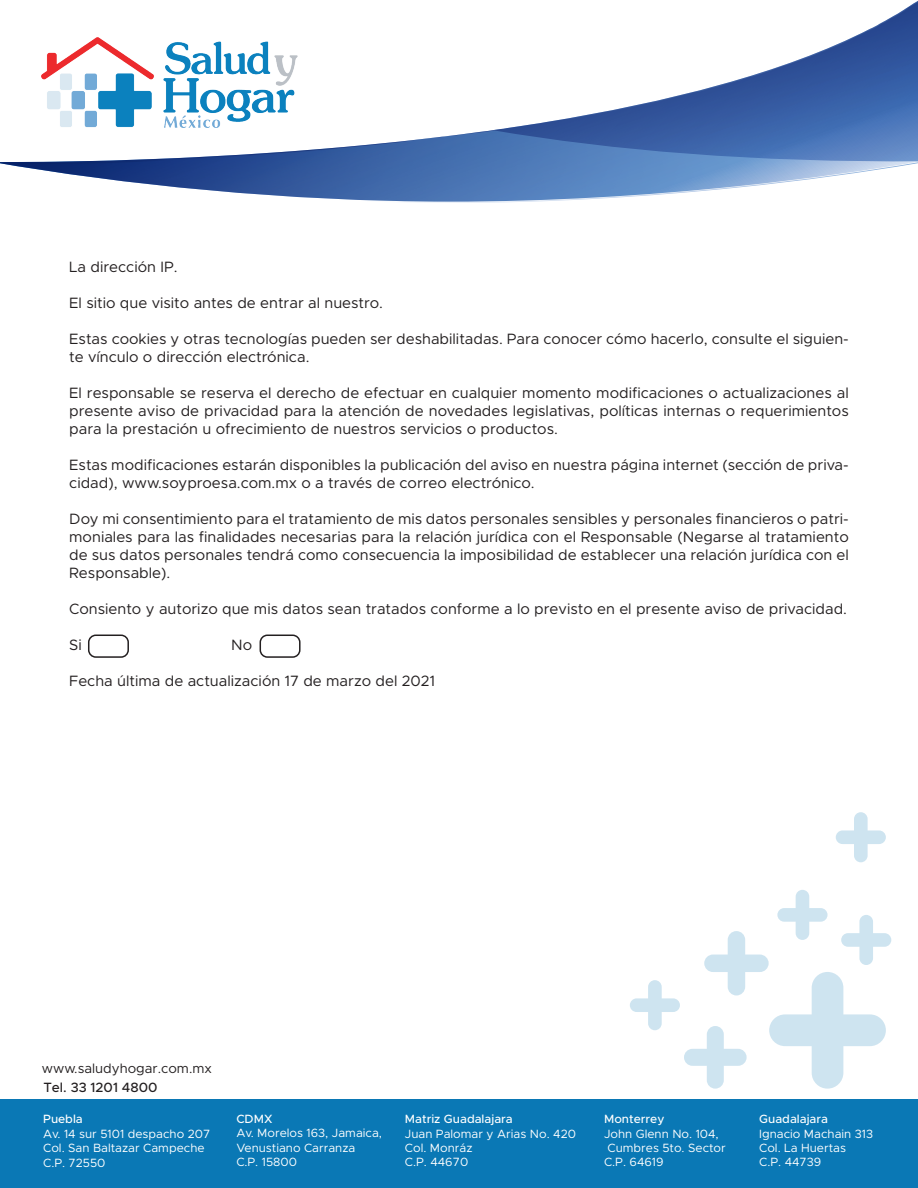
<style>
.page{position:relative;width:918px;height:1188px;background:#fff}
.page>*{position:absolute;margin:0;border:0;box-sizing:border-box;transform-origin:0 0}
.t1{font:15px/18px "Metropolis";color:#231f20}
.t2{font:13.5px "Metropolis";color:#231f20}
.t3{font:500 13.5px "Metropolis";color:#231f20}
.t4{font:12px/14.4px "Metropolis";color:#fff}
.t5{font:500 12px "Metropolis";color:#fff}
</style>
<div class="page">
<svg style="left:836px;top:812px;width:50px;height:50px"></svg>
<svg style="left:630px;top:890px;width:261px;height:199px"></svg>
<div style="left:0;top:1099px;width:918px;height:89px;background:#0a78b5"></div>
<svg style="left:0;top:1px;width:918px;height:201px"></svg>
<img style="left:42px;top:37px;width:256px;height:91px">
<div style="left:88px;top:635px;width:41px;height:23px;border:2px solid #231f20;border-radius:7px"></div>
<div style="left:260px;top:635px;width:41px;height:23px;border:2px solid #231f20;border-radius:7px"></div>
<p class="t1" style="left:69px;top:258px;width:110px">La dirección IP.</p>
<p class="t1" style="left:69px;top:294px;width:315px">El sitio que visito antes de entrar al nuestro.</p>
<p class="t1" style="left:69px;top:330px;width:781px">Estas cookies y otras tecnologías pueden ser deshabilitadas. Para conocer cómo hacerlo, consulte el siguien&shy;te vínculo o dirección electrónica.</p>
<p class="t1" style="left:69px;top:384px;width:781px;text-align:justify">El responsable se reserva el derecho de efectuar en cualquier momento modificaciones o actualizaciones al presente aviso de privacidad para la atención de novedades legislativas, políticas internas o requerimientos para la prestación u ofrecimiento de nuestros servicios o productos.</p>
<p class="t1" style="left:69px;top:456px;width:781px">Estas modificaciones estarán disponibles la publicación del aviso en nuestra página internet (sección de priva&shy;cidad), www.soyproesa.com.mx o a través de correo electrónico.</p>
<p class="t1" style="left:69px;top:510px;width:781px;text-align:justify">Doy mi consentimiento para el tratamiento de mis datos personales sensibles y personales financieros o patri&shy;moniales para las finalidades necesarias para la relación jurídica con el Responsable (Negarse al tratamiento de sus datos personales tendrá como consecuencia la imposibilidad de establecer una relación jurídica con el Responsable).</p>
<p class="t1" style="left:69px;top:600px;width:779px">Consiento y autorizo que mis datos sean tratados conforme a lo previsto en el presente aviso de privacidad.</p>
<p class="t1" style="left:69px;top:636px;width:14px">Si</p>
<p class="t1" style="left:231px;top:636px;width:23px">No</p>
<p class="t1" style="left:69px;top:672px;width:367px">Fecha última de actualización 17 de marzo del 2021</p>
<p class="t2" style="left:42px;top:1060px;width:172px">www.saludyhogar.com.mx</p>
<p class="t3" style="left:43px;top:1079px;width:116px">Tel. 33 1201 4800</p>
<p class="t5" style="left:43px;top:1112px;width:41px">Puebla</p>
<p class="t4" style="left:43px;top:1127px;width:169px">Av. 14 sur 5101 despacho 207<br>Col. San Baltazar Campeche<br>C.P. 72550</p>
<p class="t5" style="left:236px;top:1111px;width:38px">CDMX</p>
<p class="t4" style="left:236px;top:1126px;width:147px">Av. Morelos 163, Jamaica,<br>Venustiano Carranza<br>C.P. 15800</p>
<p class="t5" style="left:405px;top:1112px;width:109px">Matriz Guadalajara</p>
<p class="t4" style="left:405px;top:1126px;width:173px">Juan Palomar y Arias No. 420<br>Col. Monráz<br>C.P. 44670</p>
<p class="t5" style="left:604px;top:1112px;width:62px">Monterrey</p>
<p class="t4" style="left:604px;top:1126px;width:123px">John Glenn No. 104,<br>Cumbres 5to. Sector<br>C.P. 64619</p>
<p class="t5" style="left:759px;top:1112px;width:70px">Guadalajara</p>
<p class="t4" style="left:759px;top:1126px;width:115px">Ignacio Machain 313<br>Col. La Huertas<br>C.P. 44739</p>
</div>
